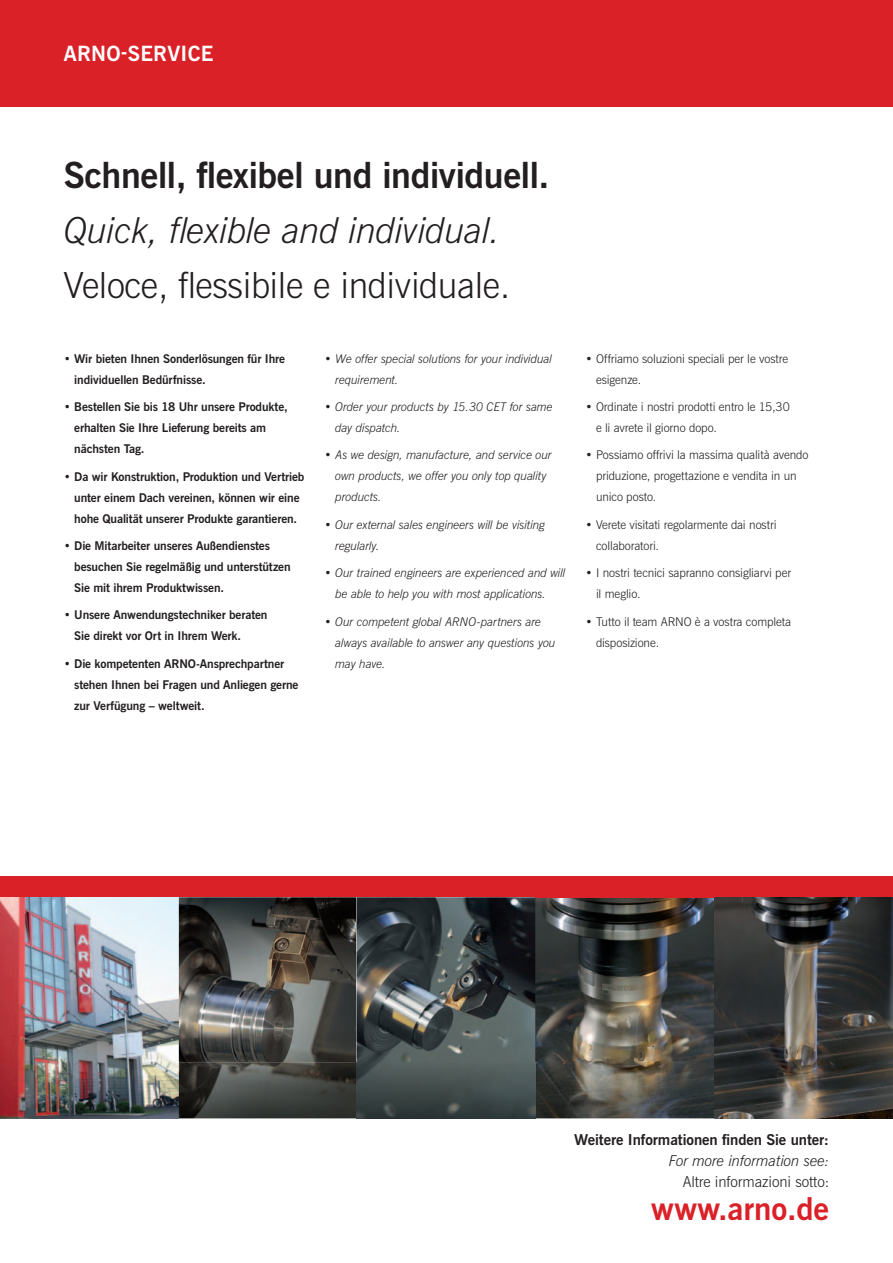
<style>
.page{position:relative;width:893px;height:1263px;background:#fff}
.page>*{position:absolute;margin:0;border:0;box-sizing:border-box;transform-origin:0 0}
.t1{font:700 36px "News Gothic";letter-spacing:-.01em;color:#231f20}
.t2{font:300 36px "News Gothic L";letter-spacing:-.01em;color:#231f20}
.t3{font:italic 300 36px "News Gothic";letter-spacing:-.01em;color:#231f20}
.t4{font:700 31.5px "News Gothic";letter-spacing:-.005em;color:#da2128}
.t5{font:700 21px "News Gothic";letter-spacing:.01em;color:#fff}
.t6{font:700 15px "News Gothic";letter-spacing:-.005em;color:#231f20}
.t7{font:300 15px "News Gothic L";letter-spacing:-.005em;color:#231f20}
.t8{font:italic 300 15px "News Gothic";letter-spacing:-.005em;color:#231f20}
.t9{font:700 12px/21px "News Gothic";letter-spacing:-.01em;color:#231f20}
.t10{font:italic 300 12px/21px "News Gothic";letter-spacing:-.015em;color:#231f20}
.t11{font:300 12px/21px "News Gothic L";letter-spacing:-.005em;color:#231f20}
</style>
<div class="page">
<div style="left:0;top:0;width:893px;height:106px;background:#da2128"></div>
<img style="left:535px;top:897px;width:179px;height:221px">
<div style="left:0;top:876px;width:893px;height:21px;background:#da2128"></div>
<svg style="left:714px;top:897px;width:179px;height:221px;background:#3e3d3b"></svg>
<img style="left:0;top:897px;width:179px;height:221px">
<svg style="left:179px;top:897px;width:177px;height:165px;background:#4d4c49"></svg>
<img style="left:179px;top:1062px;width:177px;height:56px">
<svg style="left:356px;top:897px;width:179px;height:165px;background:#434a4b"></svg>
<img style="left:356px;top:1062px;width:179px;height:56px">
<h3 class="t5" style="left:64px;top:39px;width:151px">ARNO−SERVICE</h3>
<h1 class="t1" style="left:64px;top:151px;width:487px">Schnell, flexibel und individuell.</h1>
<h1 class="t3" style="left:64px;top:207px;width:438px">Quick, flexible and individual.</h1>
<h1 class="t2" style="left:64px;top:262px;width:448px">Veloce, flessibile e individuale.</h1>
<p class="t9" style="left:74px;top:348px;width:212px;text-indent:-10px">• Wir bieten Ihnen Sonderlösungen für Ihre individuellen Bedürfnisse.</p>
<p class="t9" style="left:74px;top:397px;width:215px;text-indent:-10px">• Bestellen Sie bis 18 Uhr unsere Produkte, erhalten Sie Ihre Lieferung bereits am nächsten Tag.</p>
<p class="t9" style="left:64px;top:466px;width:242px;text-align:center">• Da wir Konstruktion, Produktion und Vertrieb unter einem Dach vereinen, können wir eine hohe Qualität unserer Produkte garantieren.</p>
<p class="t9" style="left:74px;top:535px;width:218px;text-indent:-10px">• Die Mitarbeiter unseres Außendienstes besuchen Sie regelmäßig und unterstützen<br>Sie mit ihrem Produktwissen.</p>
<p class="t9" style="left:74px;top:605px;width:195px;text-indent:-10px">• Unsere Anwendungstechniker beraten<br>Sie direkt vor Ort in Ihrem Werk.</p>
<p class="t9" style="left:74px;top:653px;width:226px;text-indent:-10px">• Die kompetenten ARNO-Ansprechpartner stehen Ihnen bei Fragen und Anliegen gerne zur Verfügung – weltweit.</p>
<p class="t10" style="left:335px;top:348px;width:218px;text-indent:-11px">• We offer special solutions for your individual requirement.</p>
<p class="t10" style="left:335px;top:396px;width:219px;text-indent:-11px">• Order your products by 15.30 CET for same day dispatch.</p>
<p class="t10" style="left:335px;top:445px;width:218px;text-indent:-11px">• As we design, manufacture, and service our own products, we offer you only top quality products.</p>
<p class="t10" style="left:335px;top:514px;width:212px;text-indent:-11px">• Our external sales engineers will be visiting regularly.</p>
<p class="t10" style="left:335px;top:562px;width:232px;text-indent:-11px">• Our trained engineers are experienced and will be able to help you with most applications.</p>
<p class="t10" style="left:335px;top:611px;width:222px;text-indent:-11px">• Our competent global ARNO-partners are always available to answer any questions you may have.</p>
<p class="t11" style="left:596px;top:348px;width:194px;text-indent:-11px">• Offriamo soluzioni speciali per le vostre esigenze.</p>
<p class="t11" style="left:596px;top:396px;width:195px;text-indent:-11px">• Ordinate i nostri prodotti entro le 15,30 e li avrete il giorno dopo.</p>
<p class="t11" style="left:596px;top:445px;width:214px;text-indent:-11px">• Possiamo offrivi la massima qualità avendo priduzione, progettazione e vendita in un unico posto.</p>
<p class="t11" style="left:596px;top:514px;width:182px;text-indent:-11px">• Verete visitati regolarmente dai nostri collaboratori.</p>
<p class="t11" style="left:596px;top:563px;width:197px;text-indent:-11px">• I nostri tecnici sapranno consigliarvi per il meglio.</p>
<p class="t11" style="left:596px;top:611px;width:197px;text-indent:-11px">• Tutto il team ARNO è a vostra completa disposizione.</p>
<p class="t6" style="left:574px;top:1129px;width:256px">Weitere Informationen finden Sie unter:</p>
<p class="t8" style="left:669px;top:1151px;width:162px">For more information see:</p>
<p class="t7" style="left:683px;top:1172px;width:148px">Altre informazioni sotto:</p>
<h2 class="t4" style="left:651px;top:1188px;width:180px">www.arno.de</h2>
</div>
